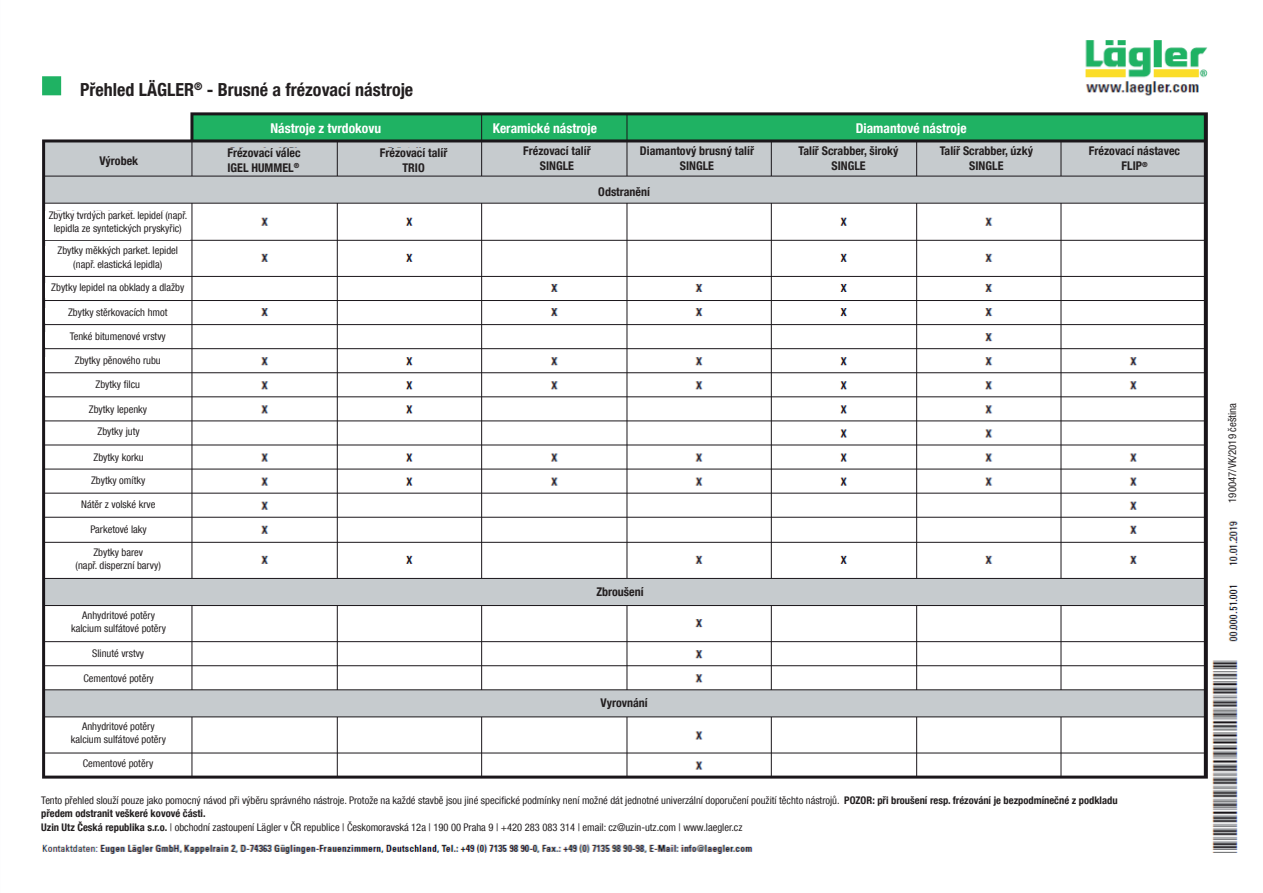
<style>
.page{position:relative;width:1263px;height:893px;background:#fff}
.page>*{position:absolute;margin:0;border:0;box-sizing:border-box;transform-origin:0 0}
.t1{font:700 condensed 18px "Helvetica Neue LT Com";color:#231f20}
.t2{font:700 condensed 13.5px "Helvetica Neue LT Com";color:#fff}
.t3{font:700 condensed 12px/15px "Helvetica Neue LT Com";color:#231f20}
.t4{font:condensed 10.8px "Helvetica Neue LT Com";color:#231f20}
.t5{font:condensed 10.5px/13.5px "Helvetica Neue LT Com";color:#231f20;text-align:center}
.s1{font-weight:700}
</style>
<div class="page">
<img style="left:42px;top:40px;width:1196px;height:814px">
<div style="left:80px;top:62px;width:428px;height:43px;background:#fff"></div>
<div style="left:41px;top:797px;width:1085px;height:39px;background:#fff"></div>
<div style="left:271px;top:120px;width:131px;height:17px;background:#1fb263"></div>
<div style="left:493px;top:120px;width:121px;height:17px;background:#1fb263"></div>
<div style="left:856px;top:120px;width:121px;height:17px;background:#1fb263"></div>
<div style="left:99px;top:149px;width:49px;height:23px;background:#c6cbce"></div>
<div style="left:227px;top:148px;width:83px;height:24px;background:#c6cbce"></div>
<div style="left:372px;top:148px;width:83px;height:24px;background:#c6cbce"></div>
<div style="left:516px;top:147px;width:82px;height:24px;background:#c6cbce"></div>
<div style="left:639px;top:147px;width:116px;height:24px;background:#c6cbce"></div>
<div style="left:790px;top:147px;width:117px;height:24px;background:#c6cbce"></div>
<div style="left:928px;top:147px;width:116px;height:24px;background:#c6cbce"></div>
<div style="left:1076px;top:147px;width:116px;height:24px;background:#c6cbce"></div>
<div style="left:598px;top:180px;width:60px;height:21px;background:#c6cbce"></div>
<div style="left:596px;top:580px;width:60px;height:22px;background:#c6cbce"></div>
<div style="left:600px;top:691px;width:60px;height:21px;background:#c6cbce"></div>
<div style="left:46px;top:211px;width:144px;height:28px;background:#fff"></div>
<div style="left:46px;top:247px;width:144px;height:28px;background:#fff"></div>
<div style="left:46px;top:284px;width:144px;height:14px;background:#fff"></div>
<div style="left:46px;top:308px;width:144px;height:15px;background:#fff"></div>
<div style="left:46px;top:333px;width:144px;height:14px;background:#fff"></div>
<div style="left:46px;top:357px;width:144px;height:15px;background:#fff"></div>
<div style="left:46px;top:380px;width:144px;height:15px;background:#fff"></div>
<div style="left:46px;top:405px;width:144px;height:15px;background:#fff"></div>
<div style="left:47px;top:427px;width:144px;height:15px;background:#fff"></div>
<div style="left:47px;top:453px;width:144px;height:15px;background:#fff"></div>
<div style="left:46px;top:477px;width:144px;height:14px;background:#fff"></div>
<div style="left:46px;top:501px;width:144px;height:15px;background:#fff"></div>
<div style="left:47px;top:525px;width:144px;height:15px;background:#fff"></div>
<div style="left:46px;top:548px;width:144px;height:28px;background:#fff"></div>
<div style="left:47px;top:611px;width:144px;height:28px;background:#fff"></div>
<div style="left:46px;top:649px;width:144px;height:15px;background:#fff"></div>
<div style="left:47px;top:674px;width:144px;height:15px;background:#fff"></div>
<div style="left:46px;top:722px;width:144px;height:28px;background:#fff"></div>
<div style="left:46px;top:759px;width:144px;height:15px;background:#fff"></div>
<div style="left:1228px;top:379px;width:11px;height:124px;background:#fff"></div>
<h1 class="t1" style="left:80px;top:79px;width:335px">Přehled LÄGLER<sup>®</sup> - Brusné a frézovací nástroje</h1>
<p class="t2" style="left:271px;top:120px;width:112px">Nástroje z tvrdokovu</p>
<p class="t2" style="left:493px;top:120px;width:106px">Keramické nástroje</p>
<p class="t2" style="left:856px;top:120px;width:112px">Diamantové nástroje</p>
<p class="t3" style="left:99px;top:153px;width:40px">Výrobek</p>
<p class="t3" style="left:227px;top:145px;width:75px">Frézovací válec<br>IGEL HUMMEL<sup>®</sup></p>
<p class="t3" style="left:380px;top:145px;width:69px;text-align:center">Frézovací talíř<br>TRIO</p>
<p class="t3" style="left:540px;top:144px;width:52px;text-indent:-17px">Frézovací talíř single</p>
<p class="t3" style="left:680px;top:144px;width:76px;text-indent:-40px">Diamantový brusný talíř single</p>
<p class="t3" style="left:831px;top:144px;width:69px;text-indent:-33px">Talíř Scrabber, široký single</p>
<p class="t3" style="left:969px;top:144px;width:65px;text-indent:-30px">Talíř Scrabber, úzký single</p>
<p class="t3" style="left:1089px;top:144px;width:93px;text-align:center">Frézovací nástavec<br>Flip<sup>®</sup></p>
<p class="t3" style="left:598px;top:184px;width:53px">Odstranění</p>
<p class="t5" style="left:49px;top:208px;width:140px">Zbytky tvrdých parket. lepidel (např. lepidla ze syntetických pryskyřic)</p>
<p class="t5" style="left:57px;top:244px;width:122px">Zbytky měkkých parket. lepidel (např. elastická lepidla)</p>
<p class="t5" style="left:51px;top:281px;width:134px">Zbytky lepidel na obklady a dlažby</p>
<p class="t5" style="left:68px;top:305px;width:101px">Zbytky stěrkovacích hmot</p>
<p class="t5" style="left:70px;top:329px;width:98px">Tenké bitumenové vrstvy</p>
<p class="t5" style="left:75px;top:354px;width:87px">Zbytky pěnového rubu</p>
<p class="t5" style="left:96px;top:377px;width:46px">Zbytky filcu</p>
<p class="t5" style="left:89px;top:398px;width:60px;line-height:22px">Zbytky lepenky<br>Zbytky juty</p>
<p class="t5" style="left:94px;top:450px;width:52px">Zbytky korku</p>
<p class="t5" style="left:91px;top:474px;width:56px">Zbytky omítky</p>
<p class="t5" style="left:81px;top:498px;width:76px">Nátěr z volské krve</p>
<p class="t5" style="left:90px;top:522px;width:58px">Parketové laky</p>
<p class="t5" style="left:76px;top:545px;width:87px">Zbytky barev<br>(např. disperzní barvy)</p>
<p class="t5" style="left:71px;top:608px;width:97px">Anhydritové potěry kalcium sulfátové potěry</p>
<p class="t5" style="left:92px;top:646px;width:54px">Slinuté vrstvy</p>
<p class="t5" style="left:83px;top:671px;width:72px">Cementové potěry</p>
<p class="t5" style="left:71px;top:719px;width:97px">Anhydritové potěry kalcium sulfátové potěry</p>
<p class="t5" style="left:83px;top:756px;width:72px">Cementové potěry</p>
<p class="t3" style="left:596px;top:584px;width:49px">Zbroušení</p>
<p class="t3" style="left:600px;top:695px;width:49px">Vyrovnání</p>
<p class="t5" style="left:41px;top:794px;width:1078px;line-height:12.6px;text-align:left">Tento přehled slouží pouze jako pomocný návod při výběru správného nástroje. Protože na každé stavbě jsou jiné specifické podmínky není možné dát jednotné univerzální doporučení použití těchto nástrojů. <span class="s1">POZOR: při broušení resp. frézování je bezpodmínečné z podkladu předem odstranit veškeré kovové části.</span></p>
<p class="t5" style="left:41px;top:821px;width:703px"><span class="s1">Uzin Utz Česká republika s.r.o.</span> | obchodní zastoupení Lägler v ČR republice | Českomoravská 12a | 190 00 Praha 9 | +420 283 083 314 | email: cz@uzin-utz.com | www.laegler.cz</p>
<p class="t4" style="left:1226px;top:503px;width:101px;rotate:-90deg">190047/VK/2019 čeština</p>
</div>
